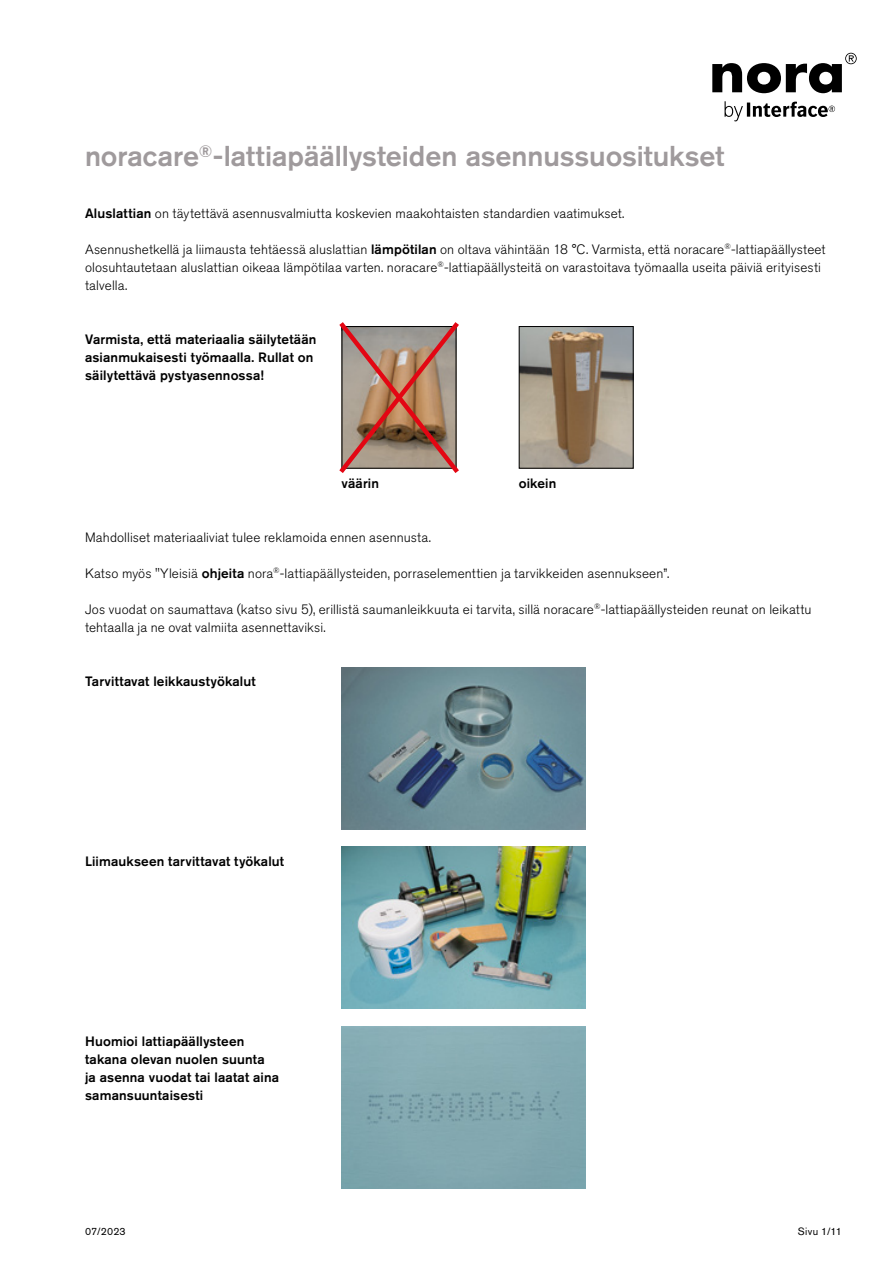
<style>
.page{position:relative;width:893px;height:1263px;background:#fff}
.page>*{position:absolute;margin:0;border:0;box-sizing:border-box;transform-origin:0 0}
.t1{font:500 28.5px "Akzidenz Grotesk Pro";letter-spacing:-.005em;color:#9f9a9c}
.t2{font:300 13.5px/18px "Akzidenz Grotesk Pro";letter-spacing:.01em;color:#000}
.t3{font:500 13.5px/18px "Akzidenz Grotesk Pro";letter-spacing:.01em;color:#000}
.t4{font:10.5px "Akzidenz Grotesk Pro";letter-spacing:.02em;color:#000}
.s1{font-weight:500}
</style>
<div class="page">
<svg style="left:712px;top:53px;width:145px;height:40px"></svg>
<svg style="left:725px;top:101px;width:110px;height:20px"></svg>
<img style="left:521px;top:328px;width:111px;height:139px">
<div style="left:519px;top:326px;width:115px;height:143px;border:1px solid #000"></div>
<img style="left:342px;top:667px;width:243px;height:162px">
<img style="left:342px;top:847px;width:243px;height:162px">
<img style="left:342px;top:1027px;width:243px;height:162px">
<svg style="left:339px;top:322px;width:120px;height:151px;background:#ac8777"></svg>
<h1 class="t1" style="left:85px;top:137px;width:641px">noracare<sup>®</sup>-lattiapäällysteiden asennussuositukset</h1>
<p class="t2" style="left:85px;top:204px;width:541px"><span class="s1">Aluslattian</span> on täytettävä asennusvalmiutta koskevien maakohtaisten standardien vaatimukset.</p>
<p class="t2" style="left:85px;top:240px;width:742px">Asennushetkellä ja liimausta tehtäessä aluslattian <span class="s1">lämpötilan</span> on oltava vähintään 18 °C. Varmista, että noracare<sup>®</sup>-lattiapäällysteet olosuhtautetaan aluslattian oikeaa lämpötilaa varten. noracare<sup>®</sup>-lattiapäällysteitä on varastoitava työmaalla useita päiviä erityisesti talvella.</p>
<p class="t3" style="left:85px;top:330px;width:233px">Varmista, että materiaalia säilytetään asianmukaisesti työmaalla. Rullat on säilytettävä pystyasennossa!</p>
<p class="t3" style="left:342px;top:474px;width:39px">väärin</p>
<p class="t3" style="left:519px;top:474px;width:39px">oikein</p>
<p class="t2" style="left:85px;top:528px;width:348px">Mahdolliset materiaaliviat tulee reklamoida ennen asennusta.</p>
<p class="t2" style="left:85px;top:564px;width:586px">Katso myös "Yleisiä <span class="s1">ohjeita</span> nora<sup>®</sup>-lattiapäällysteiden, porraselementtien ja tarvikkeiden asennukseen”.</p>
<p class="t2" style="left:85px;top:600px;width:728px">Jos vuodat on saumattava (katso sivu 5), erillistä saumanleikkuuta ei tarvita, sillä noracare<sup>®</sup>-lattiapäällysteiden reunat on leikattu tehtaalla ja ne ovat valmiita asennettaviksi.</p>
<p class="t3" style="left:85px;top:672px;width:172px">Tarvittavat leikkaustyökalut</p>
<p class="t3" style="left:85px;top:852px;width:201px">Liimaukseen tarvittavat työkalut</p>
<p class="t3" style="left:85px;top:1032px;width:196px">Huomioi lattiapäällysteen takana olevan nuolen suunta<br>ja asenna vuodat tai laatat aina samansuuntaisesti</p>
<p class="t4" style="left:85px;top:1224px;width:42px">07/2023</p>
<p class="t4" style="left:798px;top:1224px;width:46px">Sivu 1/11</p>
</div>
